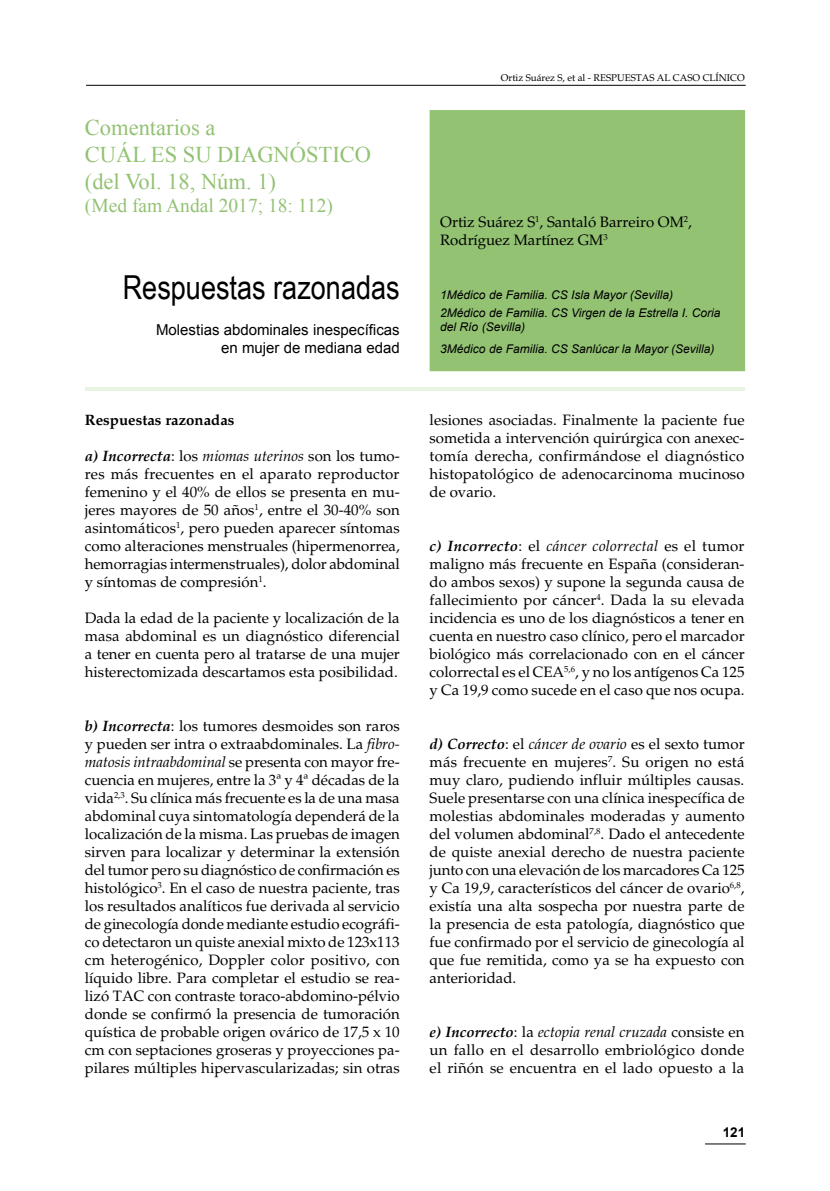
<style>
.page{position:relative;width:830px;height:1191px;background:#fff}
.page>*{position:absolute;margin:0;border:0;box-sizing:border-box;transform-origin:0 0}
.t1{font:33px "Arial Narrow";color:#000}
.t2{font:22.5px/27px "Times New Roman";color:#93c273}
.t3{font:19.5px "Times New Roman";color:#93c273}
.t4{font:15px/18px "Palatino";color:#000;text-align:justify}
.t5{font:15px/18px "Arial";color:#000;text-align:right}
.t6{font:700 15px "Palatino";color:#000}
.t7{font:700 13.5px "Arial";color:#000}
.t8{font:italic 12px/18px "Arial";color:#000}
.t9{font:9.75px "Palatino";color:#000}
.s1{font-weight:700;font-style:italic}
.s2{font-style:italic}
</style>
<div class="page">
<hr style="left:704px;top:1143px;width:41px;height:1px;background:#000">
<hr style="left:86px;top:85px;width:659px;height:1px;background:#000">
<div style="left:429px;top:110px;width:315px;height:261px;background:#93c273"></div>
<hr style="left:85px;top:387px;width:659px;height:4px;background:#e9f3e1">
<h2 class="t2" style="left:85px;top:113px;width:288px">Comentarios a<br>CUÁL ES SU DIAGNÓSTICO (del Vol. 18, Núm. 1)</h2>
<h3 class="t3" style="left:85px;top:192px;width:249px">(Med fam Andal 2017; 18: 112)</h3>
<h1 class="t1" style="left:123px;top:263px;width:278px">Respuestas razonadas</h1>
<p class="t5" style="left:156px;top:321px;width:245px">Molestias abdominales inespecíficas en mujer de mediana edad</p>
<p class="t6" style="left:85px;top:411px;width:151px">Respuestas razonadas</p>
<p class="t4" style="left:85px;top:447px;width:316px"><span class="s1">a) Incorrecta</span>: los <span class="s2">miomas uterinos</span> son los tumo&shy;res más frecuentes en el aparato reproductor femenino y el 40% de ellos se presenta en mu&shy;jeres mayores de 50 años<sup>1</sup>, entre el 30-40% son asintomáticos<sup>1</sup>, pero pueden aparecer síntomas como alteraciones menstruales (hipermenorrea, hemorragias intermenstruales), dolor abdominal y síntomas de compresión<sup>1</sup>.</p>
<p class="t4" style="left:85px;top:609px;width:316px">Dada la edad de la paciente y localización de la masa abdominal es un diagnóstico diferencial a tener en cuenta pero al tratarse de una mujer histerectomizada descartamos esta posibilidad.</p>
<p class="t4" style="left:85px;top:717px;width:316px"><span class="s1">b) Incorrecta</span>: los tumores desmoides son raros y pueden ser intra o extraabdominales. La <span class="s2">fibro&shy;matosis intraabdominal</span> se presenta con mayor fre&shy;cuencia en mujeres, entre la 3ª y 4ª décadas de la vida<sup>2,3</sup>. Su clínica más frecuente es la de una masa abdominal cuya sintomatología dependerá de la localización de la misma. Las pruebas de imagen sirven para localizar y determinar la extensión del tumor pero su diagnóstico de confirmación es histológico<sup>3</sup>. En el caso de nuestra paciente, tras los resultados analíticos fue derivada al servicio de ginecología donde mediante estudio ecográfi&shy;co detectaron un quiste anexial mixto de 123x113 cm heterogénico, Doppler color positivo, con líquido libre. Para completar el estudio se rea&shy;lizó TAC con contraste toraco-abdomino-pélvio donde se confirmó la presencia de tumoración quística de probable origen ovárico de 17,5 x 10 cm con septaciones groseras y proyecciones pa&shy;pilares múltiples hipervascularizadas; sin otras</p>
<p class="t9" style="left:500px;top:72px;width:245px">Ortiz Suárez S, et al - RESPUESTAS AL CASO CLÍNICO</p>
<p class="t4" style="left:440px;top:213px;width:253px">Ortiz Suárez S<sup>1</sup>, Santaló Barreiro OM<sup>2</sup>,<br>Rodríguez Martínez GM<sup>3</sup></p>
<p class="t8" style="left:440px;top:286px;width:281px">1Médico de Familia. CS Isla Mayor (Sevilla)<br>2Médico de Familia. CS Virgen de la Estrella I. Coria</p>
<p class="t8" style="left:440px;top:316px;width:276px;line-height:21.6px">del Río (Sevilla)<br>3Médico de Familia. CS Sanlúcar la Mayor (Sevilla)</p>
<p class="t4" style="left:429px;top:411px;width:316px">lesiones asociadas. Finalmente la paciente fue sometida a intervención quirúrgica con anexec&shy;tomía derecha, confirmándose el diagnóstico histopatológico de adenocarcinoma mucinoso de ovario.</p>
<p class="t4" style="left:429px;top:537px;width:316px"><span class="s1">c) Incorrecto</span>: el <span class="s2">cáncer colorrectal</span> es el tumor maligno más frecuente en España (consideran&shy;do ambos sexos) y supone la segunda causa de fallecimiento por cáncer<sup>4</sup>. Dada la su elevada incidencia es uno de los diagnósticos a tener en cuenta en nuestro caso clínico, pero el marcador biológico más correlacionado con en el cáncer colorrectal es el CEA<sup>5,6</sup>, y no los antígenos Ca 125 y Ca 19,9 como sucede en el caso que nos ocupa.</p>
<p class="t4" style="left:429px;top:735px;width:316px"><span class="s1">d) Correcto</span>: el <span class="s2">cáncer de ovario</span> es el sexto tumor más frecuente en mujeres<sup>7</sup>. Su origen no está muy claro, pudiendo influir múltiples causas.<br>Suele presentarse con una clínica inespecífica de molestias abdominales moderadas y aumento del volumen abdominal<sup>7,8</sup>. Dado el antecedente de quiste anexial derecho de nuestra paciente junto con una elevación de los marcadores Ca 125 y Ca 19,9, característicos del cáncer de ovario<sup>6,8</sup>, existía una alta sospecha por nuestra parte de la presencia de esta patología, diagnóstico que fue confirmado por el servicio de ginecología al que fue remitida, como ya se ha expuesto con anterioridad.</p>
<p class="t4" style="left:429px;top:1023px;width:316px"><span class="s1">e) Incorrecto</span>: la <span class="s2">ectopia renal cruzada</span> consiste en un fallo en el desarrollo embriológico donde el riñón se encuentra en el lado opuesto a la</p>
<p class="t7" style="left:722px;top:1123px;width:24px">121</p>
</div>
